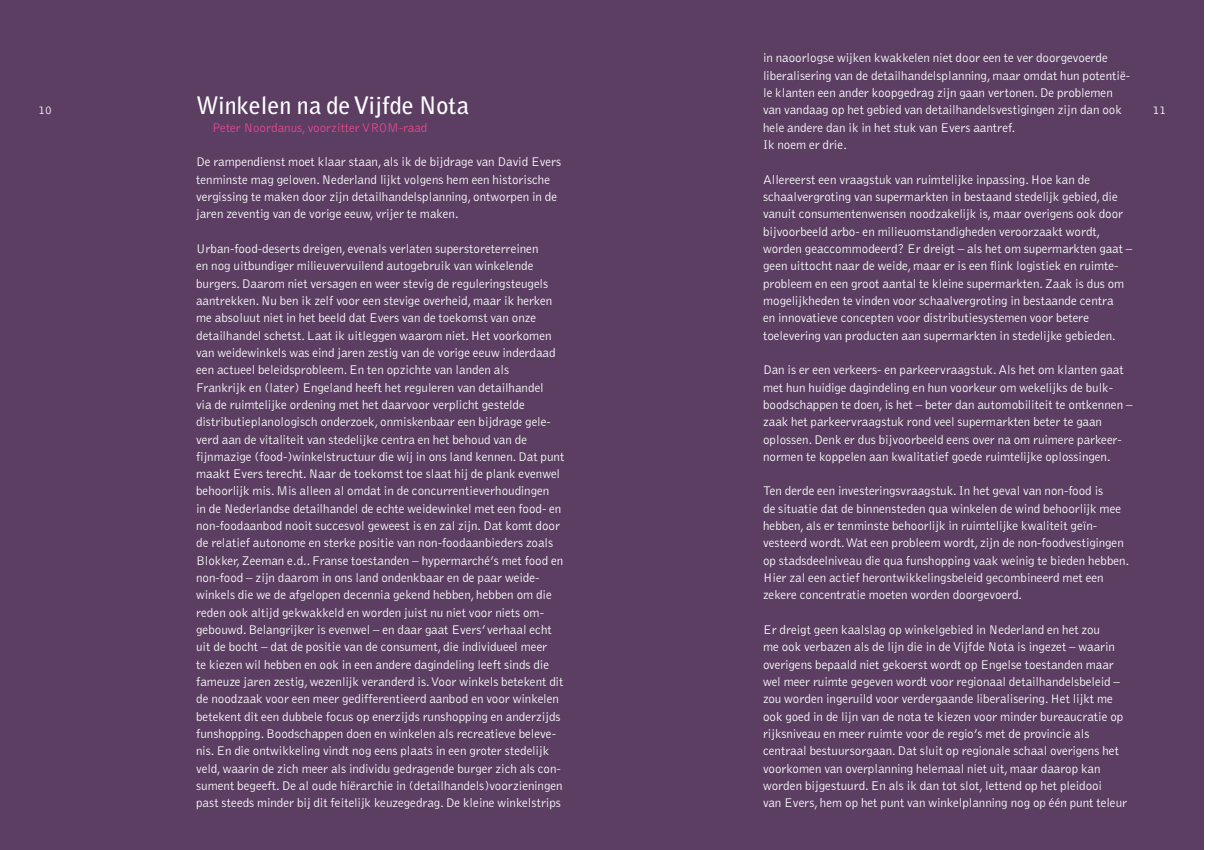
<style>
.page{position:relative;width:1205px;height:850px;background:#fff}
.page>*{position:absolute;margin:0;border:0;box-sizing:border-box;transform-origin:0 0}
.t1{font:700 24px "Bell Gothic";color:#fff}
.t2{font:300 13px/17.4px "Bell Gothic";color:#fff}
.t3{font:300 13px "Bell Gothic";color:#e6488f}
.t4{font:300 12px "Bell Gothic";color:#fff}
</style>
<div class="page">
<div style="left:0;top:0;width:1204px;height:850px;background:#5b3e62"></div>
<p class="t4" style="left:39px;top:106px;width:15px">10</p>
<p class="t2" style="left:763px;top:50px;width:369px">in naoorlogse wijken kwakkelen niet door een te ver doorgevoerde liberalisering van de detailhandelsplanning, maar omdat hun potentië&shy;le klanten een ander koopgedrag zijn gaan vertonen. De problemen van vandaag op het gebied van detailhandelsvestigingen zijn dan ook hele andere dan ik in het stuk van Evers aantref.<br>Ik noem er drie.</p>
<p class="t2" style="left:763px;top:171px;width:371px">Allereerst een vraagstuk van ruimtelijke inpassing. Hoe kan de schaalvergroting van supermarkten in bestaand stedelijk gebied, die vanuit consumentenwensen noodzakelijk is, maar overigens ook door bijvoorbeeld arbo- en milieuomstandigheden veroorzaakt wordt, worden geaccommodeerd? Er dreigt – als het om supermarkten gaat – geen uittocht naar de weide, maar er is een flink logistiek en ruimte&shy;probleem en een groot aantal te kleine supermarkten. Zaak is dus om mogelijkheden te vinden voor schaalvergroting in bestaande centra<br>en innovatieve concepten voor distributiesystemen voor betere toelevering van producten aan supermarkten in stedelijke gebieden.</p>
<p class="t2" style="left:763px;top:362px;width:371px">Dan is er een verkeers- en parkeervraagstuk. Als het om klanten gaat met hun huidige dagindeling en hun voorkeur om wekelijks de bulk&shy;boodschappen te doen, is het – beter dan automobiliteit te ontkennen – zaak het parkeervraagstuk rond veel supermarkten beter te gaan oplossen. Denk er dus bijvoorbeeld eens over na om ruimere parkeer&shy;normen te koppelen aan kwalitatief goede ruimtelijke oplossingen.</p>
<p class="t2" style="left:763px;top:483px;width:368px">Ten derde een investeringsvraagstuk. In het geval van non-food is<br>de situatie dat de binnensteden qua winkelen de wind behoorlijk mee hebben, als er tenminste behoorlijk in ruimtelijke kwaliteit geïn&shy;vesteerd wordt.Wat een probleem wordt, zijn de non-foodvestigingen op stadsdeelniveau die qua funshopping vaak weinig te bieden hebben.<br>Hier zal een actief herontwikkelingsbeleid gecombineerd met een zekere concentratie moeten worden doorgevoerd.</p>
<p class="t2" style="left:763px;top:622px;width:366px">Er dreigt geen kaalslag op winkelgebied in Nederland en het zou<br>me ook verbazen als de lijn die in de Vijfde Nota is ingezet – waarin overigens bepaald niet gekoerst wordt op Engelse toestanden maar wel meer ruimte gegeven wordt voor regionaal detailhandelsbeleid – zou worden ingeruild voor verdergaande liberalisering. Het lijkt me ook goed in de lijn van de nota te kiezen voor minder bureaucratie op rijksniveau en meer ruimte voor de regio’s met de provincie als centraal bestuursorgaan. Dat sluit op regionale schaal overigens het voorkomen van overplanning helemaal niet uit, maar daarop kan worden bijgestuurd. En als ik dan tot slot, lettend op het pleidooi<br>van Evers, hem op het punt van winkelplanning nog op één punt teleur</p>
<h1 class="t1" style="left:196px;top:96px;width:274px">Winkelen na de Vijfde Nota</h1>
<p class="t4" style="left:1153px;top:106px;width:15px">11</p>
<p class="t3" style="left:212px;top:122px;width:217px">Peter Noordanus, voorzitter VROM-raad</p>
<p class="t2" style="left:196px;top:154px;width:367px">De rampendienst moet klaar staan, als ik de bijdrage van David Evers tenminste mag geloven. Nederland lijkt volgens hem een historische vergissing te maken door zijn detailhandelsplanning, ontworpen in de jaren zeventig van de vorige eeuw, vrijer te maken.</p>
<p class="t2" style="left:196px;top:241px;width:370px">Urban-food-deserts dreigen, evenals verlaten superstoreterreinen<br>en nog uitbundiger milieuvervuilend autogebruik van winkelende burgers. Daarom niet versagen en weer stevig de reguleringsteugels aantrekken. Nu ben ik zelf voor een stevige overheid, maar ik herken me absoluut niet in het beeld dat Evers van de toekomst van onze detailhandel schetst. Laat ik uitleggen waarom niet. Het voorkomen van weidewinkels was eind jaren zestig van de vorige eeuw inderdaad een actueel beleidsprobleem. En ten opzichte van landen als<br>Frankrijk en (later) Engeland heeft het reguleren van detailhandel<br>via de ruimtelijke ordening met het daarvoor verplicht gestelde distributieplanologisch onderzoek, onmiskenbaar een bijdrage gele&shy;verd aan de vitaliteit van stedelijke centra en het behoud van de fijnmazige (food-)winkelstructuur die wij in ons land kennen. Dat punt maakt Evers terecht. Naar de toekomst toe slaat hij de plank evenwel behoorlijk mis. Mis alleen al omdat in de concurrentieverhoudingen<br>in de Nederlandse detailhandel de echte weidewinkel met een food- en non-foodaanbod nooit succesvol geweest is en zal zijn. Dat komt door de relatief autonome en sterke positie van non-foodaanbieders zoals Blokker, Zeeman e.d.. Franse toestanden – hypermarché’s met food en non-food – zijn daarom in ons land ondenkbaar en de paar weide&shy;winkels die we de afgelopen decennia gekend hebben, hebben om die reden ook altijd gekwakkeld en worden juist nu niet voor niets om&shy;gebouwd. Belangrijker is evenwel – en daar gaat Evers’ verhaal echt uit de bocht – dat de positie van de consument, die individueel meer<br>te kiezen wil hebben en ook in een andere dagindeling leeft sinds die fameuze jaren zestig, wezenlijk veranderd is.Voor winkels betekent dit de noodzaak voor een meer gedifferentieerd aanbod en voor winkelen betekent dit een dubbele focus op enerzijds runshopping en anderzijds funshopping. Boodschappen doen en winkelen als recreatieve beleve&shy;nis. En die ontwikkeling vindt nog eens plaats in een groter stedelijk veld, waarin de zich meer als individu gedragende burger zich als con&shy;sument begeeft. De al oude hiërarchie in (detailhandels)voorzieningen past steeds minder bij dit feitelijk keuzegedrag. De kleine winkelstrips</p>
</div>
